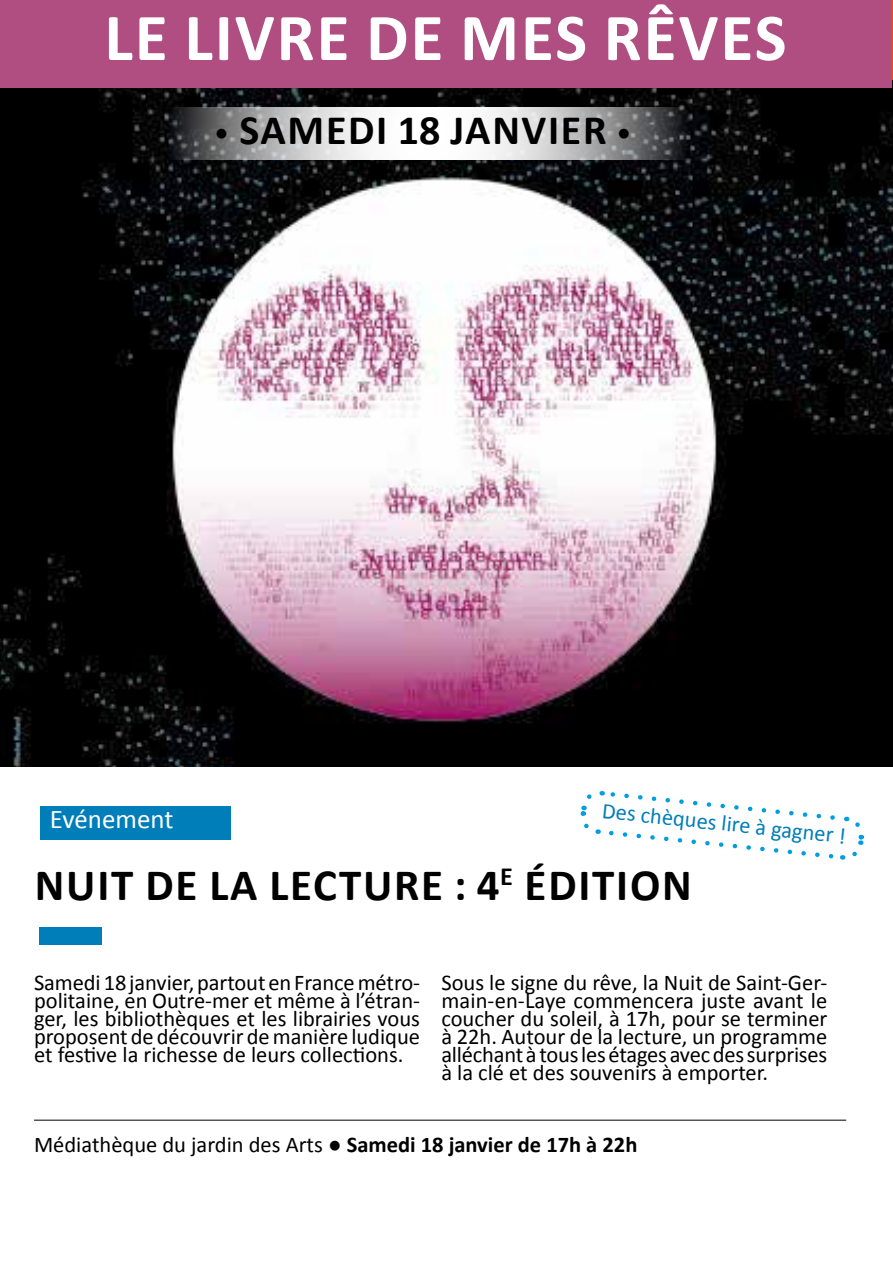
<style>
.page{position:relative;width:893px;height:1263px;background:#fff}
.page>*{position:absolute;margin:0;border:0;box-sizing:border-box;transform-origin:0 0}
.t1{font:700 67.5px "Calibri";letter-spacing:.03em;color:#fff}
.t2{font:700 45px "Calibri";letter-spacing:.04em;color:#000}
.t3{font:700 42px "Calibri";letter-spacing:.04em;color:#000}
.t4{font:27px "Calibri";color:#fff}
.t5{font:22.5px/18px "Calibri";color:#000;text-align:justify}
.t6{font:22.5px "Calibri";color:#007eb9}
.s1{font-weight:400;font-size:22.5px}
.s2{font-weight:700}
</style>
<div class="page">
<img style="left:0;top:81px;width:893px;height:686px">
<hr style="left:34px;top:1120px;width:812px;height:1px;background:#000">
<div style="left:39px;top:927px;width:63px;height:17px;background:#007eb9"></div>
<div style="left:40px;top:806px;width:191px;height:34px;background:#007eb9"></div>
<div style="left:0;top:0;width:892px;height:87px;background:#b04e82"></div>
<svg style="left:168px;top:107px;width:519px;height:53px"></svg>
<svg style="left:580px;top:791px;width:285px;height:69px"></svg>
<h1 class="t1" style="left:104px;top:-6px;width:684px">LE LIVRE DE MES RÊVES</h1>
<h3 class="t3" style="left:215px;top:103px;width:417px"><span class="s1">●</span> SAMEDI 18 JANVIER <span class="s1">●</span></h3>
<p class="t4" style="left:50px;top:802px;width:125px">evénement</p>
<p class="t6" style="left:604px;top:796px;width:247px;rotate:6deg">des chèques lire à gagner !</p>
<h2 class="t2" style="left:35px;top:856px;width:658px">NUIT DE LA LECTURE : 4<sup>E</sup> ÉDITION</h2>
<p class="t5" style="left:34px;top:974px;width:388px">Samedi 18 janvier, partout en France métro&shy;politaine, en outre-mer et même à l’étran&shy;ger, les bibliothèques et les librairies vous proposent de découvrir de manière ludique et festive la richesse de leurs collections.</p>
<p class="t5" style="left:441px;top:974px;width:388px">Sous le signe du rêve, la nuit de Saint-ger&shy;main-en-laye commencera juste avant le coucher du soleil, à 17h, pour se terminer à 22h. autour de la lecture, un programme alléchant à tous les étages avec des surprises à la clé et des souvenirs à emporter.</p>
<p class="t5" style="left:34px;top:1136px;width:605px">médiathèque du jardin des arts ● <span class="s2">SAMEDI 18 JANVIER DE 17H À 22H</span></p>
</div>
